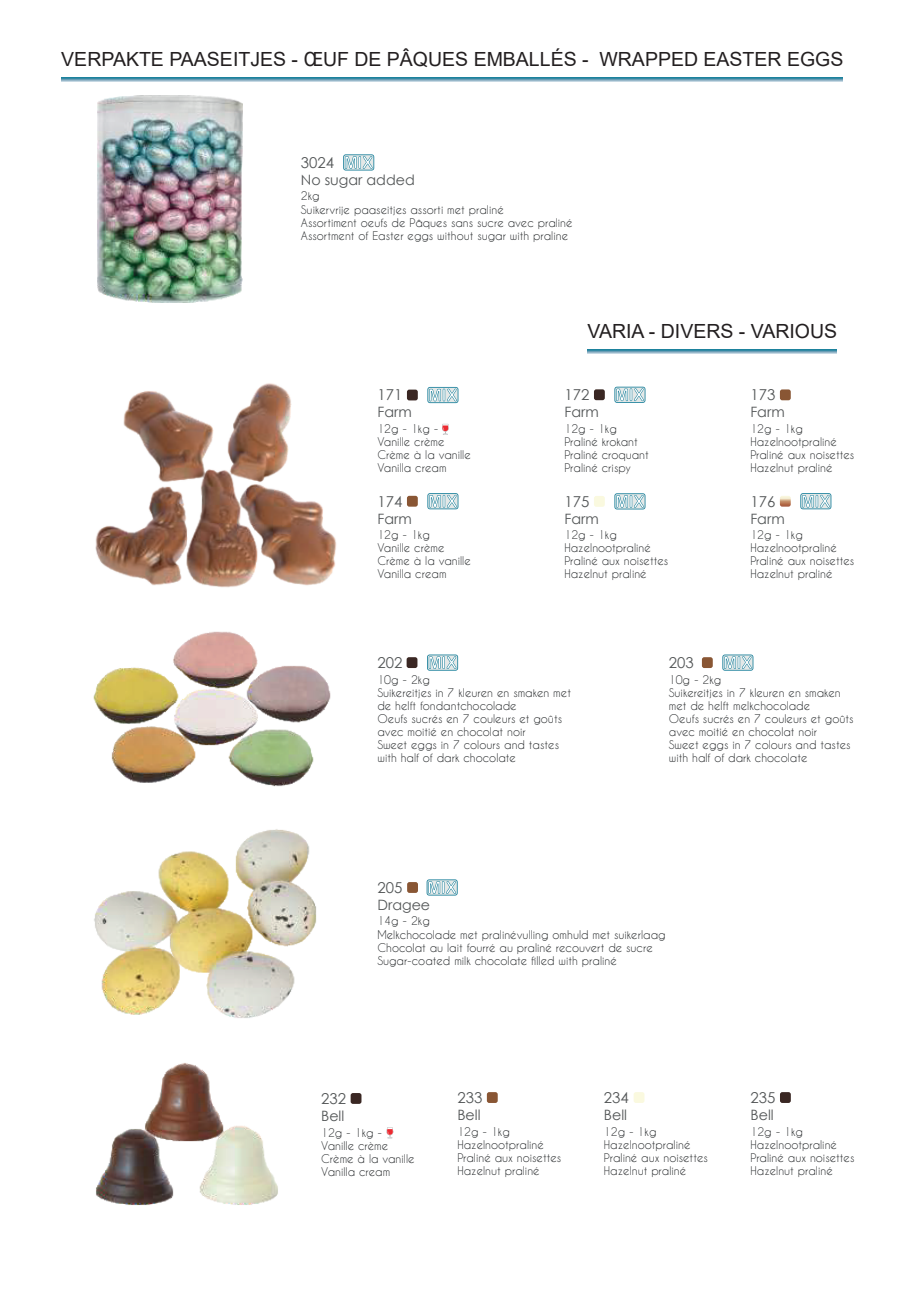
<style>
.page{position:relative;width:919px;height:1289px;background:#fff}
.page>*{position:absolute;margin:0;border:0;box-sizing:border-box;transform-origin:0 0}
.t1{font:19.5px "Arial";color:#231f20}
.t2{font:15px "Century Gothic";color:#535657}
.t3{font:14.25px "Century Gothic";color:#535657}
.t4{font:11.25px/13px "Caviar Dreams";color:#212426}
</style>
<div class="page">
<svg style="left:386px;top:1127px;width:7px;height:11px"></svg>
<div style="left:350px;top:1092px;width:11px;height:11px;background:#3a2723;border-radius:2px"></div>
<div style="left:487px;top:1092px;width:10px;height:10px;background:#895634;border-radius:2px"></div>
<div style="left:633px;top:1092px;width:11px;height:10px;background:#faf9df;border-radius:2px"></div>
<div style="left:779px;top:1092px;width:11px;height:10px;background:#3a2723;border-radius:2px"></div>
<img style="left:96px;top:1063px;width:182px;height:142px">
<img style="left:97px;top:96px;width:145px;height:207px">
<svg style="left:343px;top:154px;width:31px;height:16px"></svg>
<img style="left:95px;top:383px;width:242px;height:205px">
<svg style="left:442px;top:424px;width:6px;height:10px"></svg>
<svg style="left:779px;top:496px;width:11px;height:10px"></svg>
<div style="left:779px;top:389px;width:11px;height:11px;background:#895634;border-radius:2px"></div>
<div style="left:594px;top:496px;width:10px;height:11px;background:#faf9df;border-radius:2px"></div>
<div style="left:594px;top:389px;width:10px;height:11px;background:#3a2723;border-radius:2px"></div>
<div style="left:407px;top:496px;width:11px;height:10px;background:#895634;border-radius:2px"></div>
<svg style="left:614px;top:386px;width:31px;height:17px"></svg>
<svg style="left:614px;top:493px;width:31px;height:16px"></svg>
<div style="left:407px;top:389px;width:11px;height:11px;background:#3a2723;border-radius:2px"></div>
<svg style="left:427px;top:387px;width:31px;height:16px"></svg>
<svg style="left:427px;top:493px;width:31px;height:16px"></svg>
<svg style="left:800px;top:493px;width:31px;height:16px"></svg>
<img style="left:93px;top:631px;width:238px;height:156px">
<div style="left:406px;top:657px;width:11px;height:11px;background:#3a2723;border-radius:2px"></div>
<div style="left:701px;top:657px;width:11px;height:11px;background:#895634;border-radius:2px"></div>
<svg style="left:427px;top:654px;width:31px;height:16px"></svg>
<svg style="left:722px;top:654px;width:31px;height:16px"></svg>
<div style="left:407px;top:882px;width:11px;height:10px;background:#895634;border-radius:2px"></div>
<img style="left:94px;top:829px;width:223px;height:189px">
<svg style="left:426px;top:879px;width:31px;height:16px"></svg>
<svg style="left:61px;top:78px;width:781px;height:4px;background:#7eadc1"></svg>
<svg style="left:587px;top:350px;width:249px;height:4px"></svg>
<h1 class="t1" style="left:61px;top:46px;width:783px">VERPAKTE PAASEITJES - ŒUF DE PÂQUES EMBALLÉS - WRAPPED EASTER EGGS</h1>
<h2 class="t2" style="left:301px;top:152px;width:35px">3024</h2>
<p class="t3" style="left:301px;top:170px;width:115px">No sugar added</p>
<p class="t4" style="left:301px;top:189px;width:273px">2kg<br>Suikervrije paaseitjes assorti met praliné<br>Assortiment oeufs de Pâques sans sucre avec praliné Assortment of Easter eggs without sugar with praline</p>
<h1 class="t1" style="left:587px;top:318px;width:251px">VARIA - DIVERS - VARIOUS</h1>
<h2 class="t2" style="left:377px;top:384px;width:26px">171</h2>
<p class="t3" style="left:377px;top:402px;width:36px">Farm</p>
<p class="t4" style="left:377px;top:422px;width:95px">12g - 1kg -<br>Vanille crème<br>Crème à la vanille<br>Vanilla cream</p>
<h2 class="t2" style="left:377px;top:490px;width:26px">174</h2>
<p class="t3" style="left:377px;top:508px;width:36px">Farm</p>
<p class="t4" style="left:377px;top:528px;width:95px">12g - 1kg<br>Vanille crème<br>Crème à la vanille<br>Vanilla cream</p>
<h2 class="t2" style="left:564px;top:384px;width:26px">172</h2>
<p class="t3" style="left:564px;top:402px;width:36px">Farm</p>
<p class="t4" style="left:564px;top:422px;width:86px">12g - 1kg<br>Praliné krokant<br>Praliné croquant<br>Praliné crispy</p>
<h2 class="t2" style="left:564px;top:490px;width:26px">175</h2>
<p class="t3" style="left:564px;top:508px;width:36px">Farm</p>
<p class="t4" style="left:564px;top:528px;width:105px">12g - 1kg<br>Hazelnootpraliné<br>Praliné aux noisettes<br>Hazelnut praliné</p>
<h2 class="t2" style="left:750px;top:384px;width:26px">173</h2>
<p class="t3" style="left:750px;top:402px;width:36px">Farm</p>
<p class="t4" style="left:750px;top:422px;width:105px">12g - 1kg<br>Hazelnootpraliné<br>Praliné aux noisettes<br>Hazelnut praliné</p>
<h2 class="t2" style="left:750px;top:490px;width:26px">176</h2>
<p class="t3" style="left:750px;top:508px;width:36px">Farm</p>
<p class="t4" style="left:750px;top:528px;width:105px">12g - 1kg<br>Hazelnootpraliné<br>Praliné aux noisettes<br>Hazelnut praliné</p>
<h2 class="t2" style="left:377px;top:652px;width:26px">202</h2>
<p class="t4" style="left:377px;top:672px;width:195px">10g - 2kg<br>Suikereitjes in 7 kleuren en smaken met de helft fondantchocolade<br>Oeufs sucrés en 7 couleurs et goûts avec moitié en chocolat noir<br>Sweet eggs in 7 colours and tastes with half of dark chocolate</p>
<h2 class="t2" style="left:668px;top:652px;width:26px">203</h2>
<p class="t4" style="left:668px;top:672px;width:186px">10g - 2kg<br>Suikereitjes in 7 kleuren en smaken met de helft melkchocolade<br>Oeufs sucrés en 7 couleurs et goûts avec moitié en chocolat noir<br>Sweet eggs in 7 colours and tastes with half of dark chocolate</p>
<h2 class="t2" style="left:377px;top:877px;width:26px">205</h2>
<p class="t3" style="left:377px;top:894px;width:54px">Dragee</p>
<p class="t4" style="left:377px;top:914px;width:290px">14g - 2kg<br>Melkchocolade met pralinévulling omhuld met suikerlaag Chocolat au lait fourré au praliné recouvert de sucre Sugar-coated milk chocolate filled with praliné</p>
<h2 class="t2" style="left:321px;top:1087px;width:26px">232</h2>
<p class="t3" style="left:321px;top:1105px;width:25px">Bell</p>
<p class="t4" style="left:321px;top:1125px;width:95px">12g - 1kg -<br>Vanille crème<br>Crème à la vanille<br>Vanilla cream</p>
<h2 class="t2" style="left:457px;top:1087px;width:26px">233</h2>
<p class="t3" style="left:457px;top:1104px;width:25px">Bell</p>
<p class="t4" style="left:457px;top:1124px;width:105px">12g - 1kg<br>Hazelnootpraliné<br>Praliné aux noisettes<br>Hazelnut praliné</p>
<h2 class="t2" style="left:604px;top:1087px;width:26px">234</h2>
<p class="t3" style="left:604px;top:1104px;width:25px">Bell</p>
<p class="t4" style="left:604px;top:1124px;width:105px">12g - 1kg<br>Hazelnootpraliné<br>Praliné aux noisettes<br>Hazelnut praliné</p>
<h2 class="t2" style="left:750px;top:1087px;width:26px">235</h2>
<p class="t3" style="left:750px;top:1104px;width:25px">Bell</p>
<p class="t4" style="left:750px;top:1124px;width:105px">12g - 1kg<br>Hazelnootpraliné<br>Praliné aux noisettes<br>Hazelnut praliné</p>
</div>
